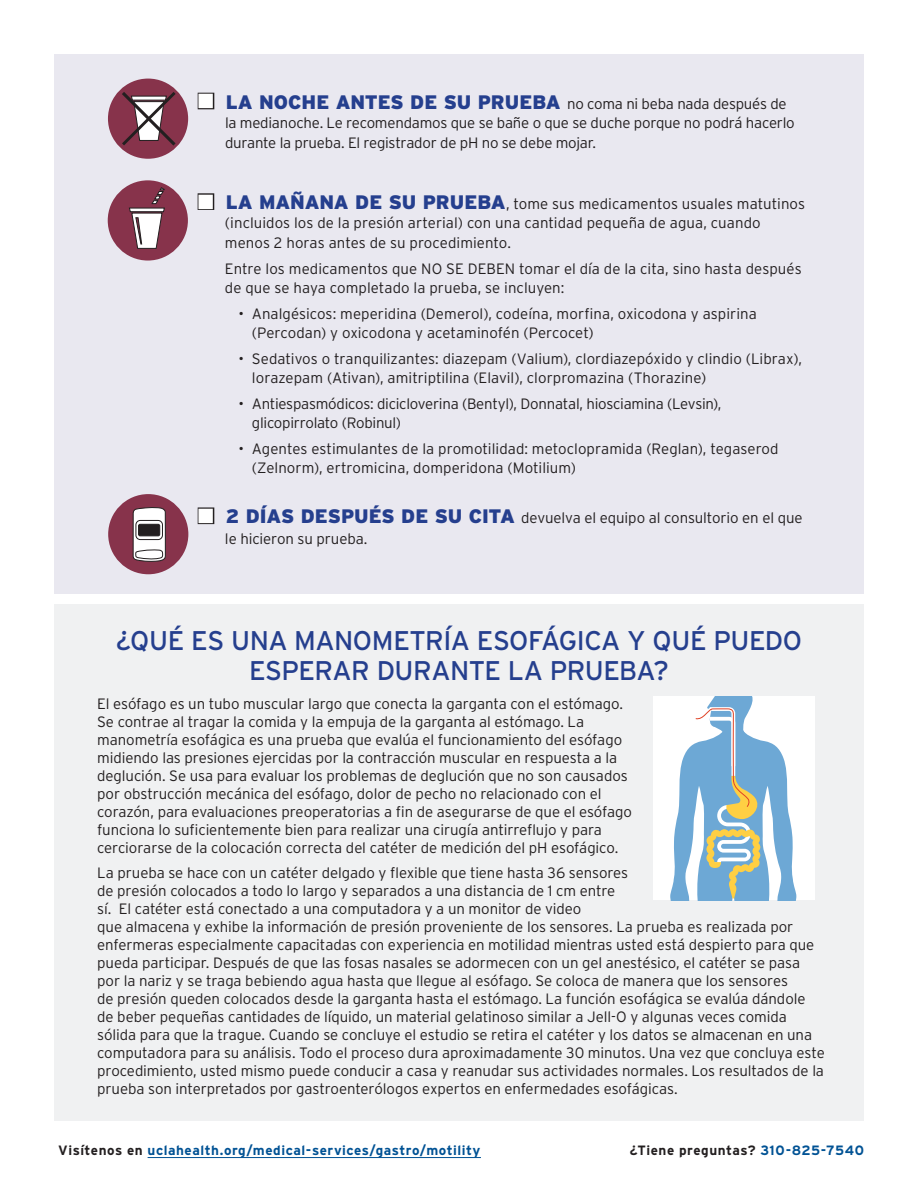
<style>
.page{position:relative;width:918px;height:1188px;background:#fff}
.page>*{position:absolute;margin:0;border:0;box-sizing:border-box;transform-origin:0 0}
.TITLE_SUB_BLACK_CAPS{font:27px/30px "Interstate";letter-spacing:-.02em;color:#253f8e;text-align:center}
.TEXT_1{font:300 15px/18px "Interstate";letter-spacing:-.005em;color:#231f20}
.TEXT_1_BULLETS_INSET{font:300 15px/19.2px "Interstate";color:#231f20}
.TEXT_1_BULLETS_INSET-2{font:300 15px/19.2px "Interstate";letter-spacing:-.02em;color:#231f20}
.YELLOW_SUB_TITLE{font:700 13.5px "Interstate";letter-spacing:.035em;color:#005294}
.YELLOW_SUB_TITLE-2{font:700 13.5px "Interstate";letter-spacing:.035em;color:#231f20}
.s1{font-family:"Universal Newswith Comm Pi";font-weight:400;font-size:18px}
.s2{font-weight:900;font-size:19.5px;color:#253f8e}
.s3{color:#231f20}
.s4{color:#005294}
</style>
<div class="page">
<div style="left:54px;top:54px;width:810px;height:540px;background:#e9e8f0"></div>
<div style="left:54px;top:604px;width:810px;height:516px;background:#f0f1f2"></div>
<div style="left:653px;top:696px;width:162px;height:204px;background:#fff"></div>
<svg style="left:670px;top:696px;width:126px;height:204px"></svg>
<hr style="left:148px;top:1157px;width:333px;height:1px;background:#005294">
<div style="left:108px;top:79px;width:80px;height:80px;background:#87334b;border-radius:50%"></div>
<svg style="left:122px;top:92px;width:54px;height:54px"></svg>
<div style="left:108px;top:494px;width:80px;height:80px;background:#87334b;border-radius:50%"></div>
<svg style="left:132px;top:507px;width:34px;height:55px;background:#b3adae"></svg>
<div style="left:108px;top:180px;width:80px;height:81px;background:#87334b;border-radius:50%"></div>
<svg style="left:129px;top:187px;width:36px;height:62px"></svg>
<p class="TEXT_1_BULLETS_INSET" style="left:225px;top:93px;width:571px;text-indent:-27px"><span class="s1">M</span> <span class="s2">LA NOCHE ANTES DE SU PRUEBA</span> no coma ni beba nada después de la medianoche. Le recomendamos que se bañe o que se duche porque no podrá hacerlo durante la prueba. El registrador de pH no se debe mojar.</p>
<p class="TEXT_1_BULLETS_INSET" style="left:225px;top:194px;width:582px;text-indent:-27px"><span class="s1">M</span> <span class="s2">LA MAÑANA DE SU PRUEBA</span>, tome sus medicamentos usuales matutinos (incluidos los de la presión arterial) con una cantidad pequeña de agua, cuando menos 2 horas antes de su procedimiento.</p>
<p class="TEXT_1_BULLETS_INSET" style="left:225px;top:259px;width:578px">Entre los medicamentos que NO SE DEBEN tomar el día de la cita, sino hasta después de que se haya completado la prueba, se incluyen:</p>
<p class="TEXT_1_BULLETS_INSET" style="left:252px;top:304px;width:506px;text-indent:-14px">• Analgésicos: meperidina (Demerol), codeína, morfina, oxicodona y aspirina (Percodan) y oxicodona y acetaminofén (Percocet)</p>
<p class="TEXT_1_BULLETS_INSET" style="left:252px;top:349px;width:552px;text-indent:-14px">• Sedativos o tranquilizantes: diazepam (Valium), clordiazepóxido y clindio (Librax), lorazepam (Ativan), amitriptilina (Elavil), clorpromazina (Thorazine)</p>
<p class="TEXT_1_BULLETS_INSET-2" style="left:252px;top:394px;width:471px;text-indent:-14px">• Antiespasmódicos: dicicloverina (Bentyl), Donnatal, hiosciamina (Levsin), glicopirrolato (Robinul)</p>
<p class="TEXT_1_BULLETS_INSET" style="left:252px;top:439px;width:528px;text-indent:-14px">• Agentes estimulantes de la promotilidad: metoclopramida (Reglan), tegaserod (Zelnorm), ertromicina, domperidona (Motilium)</p>
<p class="TEXT_1_BULLETS_INSET" style="left:225px;top:507px;width:579px;line-height:21px;text-indent:-27px"><span class="s1">M</span> <span class="s2">2 DÍAS DESPUÉS DE SU CITA</span> devuelva el equipo al consultorio en el que le hicieron su prueba.</p>
<p class="TITLE_SUB_BLACK_CAPS" style="left:116px;top:626px;width:688px">¿QUÉ ES UNA MANOMETRÍA ESOFÁGICA Y QUÉ PUEDO<br>ESPERAR DURANTE LA PRUEBA?</p>
<p class="TEXT_1" style="left:97px;top:695px;width:536px">El esófago es un tubo muscular largo que conecta la garganta con el estómago.<br>Se contrae al tragar la comida y la empuja de la garganta al estómago. La manometría esofágica es una prueba que evalúa el funcionamiento del esófago midiendo las presiones ejercidas por la contracción muscular en respuesta a la deglución. Se usa para evaluar los problemas de deglución que no son causados por obstrucción mecánica del esófago, dolor de pecho no relacionado con el corazón, para evaluaciones preoperatorias a fin de asegurarse de que el esófago funciona lo suficientemente bien para realizar una cirugía antirreflujo y para cerciorarse de la colocación correcta del catéter de medición del pH esofágico.</p>
<p class="TEXT_1" style="left:97px;top:863px;width:729px">La prueba se hace con un catéter delgado y flexible que tiene hasta 36 sensores<br>de presión colocados a todo lo largo y separados a una distancia de 1 cm entre<br>sí. El catéter está conectado a una computadora y a un monitor de video<br>que almacena y exhibe la información de presión proveniente de los sensores. La prueba es realizada por enfermeras especialmente capacitadas con experiencia en motilidad mientras usted está despierto para que pueda participar. Después de que las fosas nasales se adormecen con un gel anestésico, el catéter se pasa por la nariz y se traga bebiendo agua hasta que llegue al esófago. Se coloca de manera que los sensores<br>de presión queden colocados desde la garganta hasta el estómago. La función esofágica se evalúa dándole de beber pequeñas cantidades de líquido, un material gelatinoso similar a Jell-O y algunas veces comida sólida para que la trague. Cuando se concluye el estudio se retira el catéter y los datos se almacenan en una computadora para su análisis. Todo el proceso dura aproximadamente 30 minutos. Una vez que concluya este procedimiento, usted mismo puede conducir a casa y reanudar sus actividades normales. Los resultados de la prueba son interpretados por gastroenterólogos expertos en enfermedades esofágicas.</p>
<p class="YELLOW_SUB_TITLE" style="left:58px;top:1143px;width:424px"><span class="s3">Visítenos en</span> uclahealth.org/medical-services/gastro/motility</p>
<p class="YELLOW_SUB_TITLE-2" style="left:630px;top:1143px;width:236px">¿Tiene preguntas? <span class="s4">310-825-7540</span></p>
</div>
